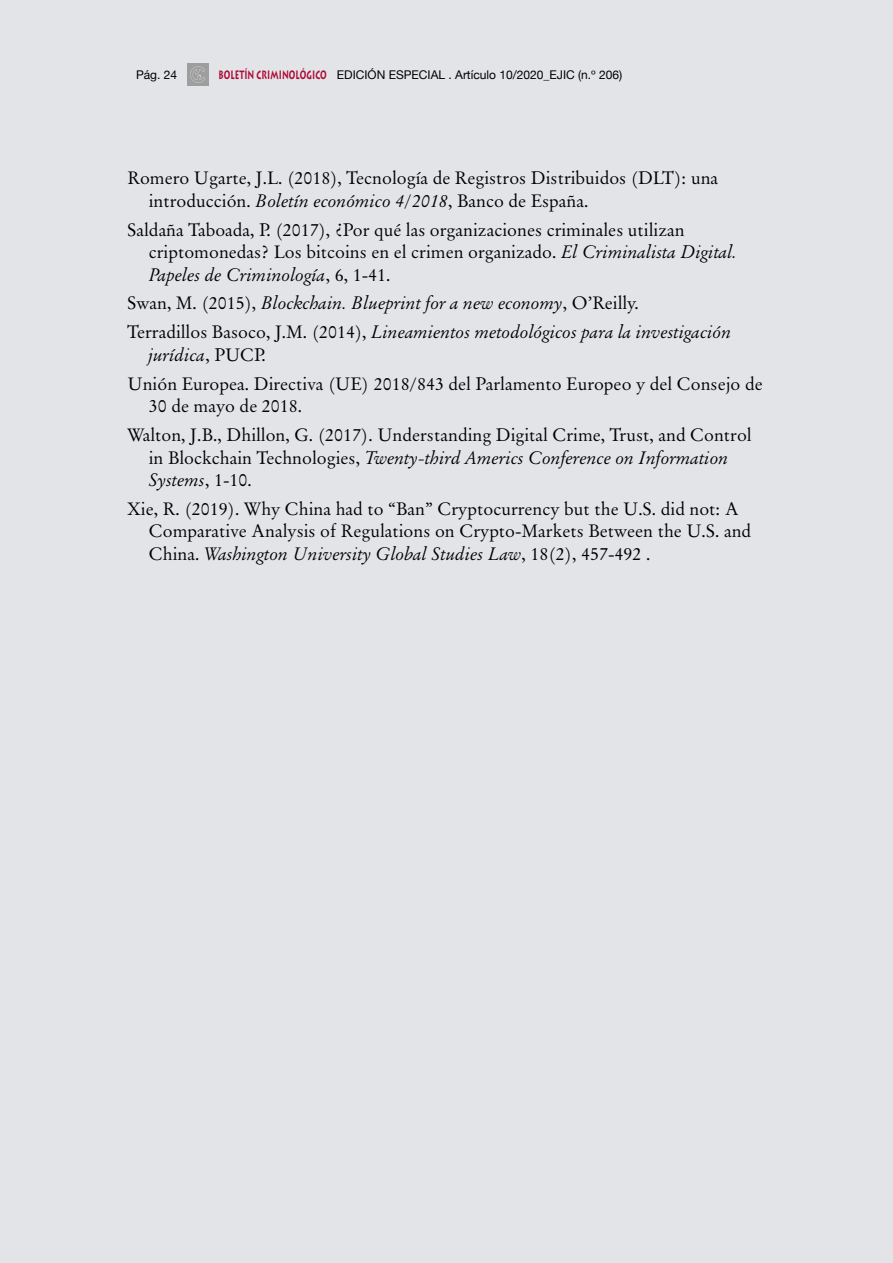
<style>
.page{position:relative;width:893px;height:1263px;background:#e3e4e8}
.page>*{position:absolute;margin:0;border:0;box-sizing:border-box;transform-origin:0 0}
.t1{font:18px/22.5px "Original Garamond BT";color:#000}
.t2{font:italic 18px/28.8px "Original Garamond BT";color:#000}
.t3{font:12px "Helvetica Neue";color:#000}
.s1{font-family:"Lithos";font-weight:700;color:#ac0935}
.s2{font-style:italic}
.s3{font-style:normal}
</style>
<div class="page">
<img style="left:187px;top:64px;width:21px;height:21px">
<p class="t3" style="left:136px;top:68px;width:43px">Pág. 24</p>
<p class="t3" style="left:218px;top:68px;width:405px"><span class="s1">BOLETÍN CRIMINOLÓGICO</span> EDICIÓN ESPECIAL . Artículo 10/2020_EJIC (n.º 206)</p>
<p class="t1" style="left:149px;top:167px;width:571px;text-indent:-21px">Romero Ugarte, J.L. (2018), Tecnología de Registros Distribuidos (DLT): una introducción. <span class="s2">Boletín económico 4/2018</span>, Banco de España.</p>
<p class="t1" style="left:149px;top:218px;width:590px;text-indent:-21px">Saldaña Taboada, P. (2017), ¿Por qué las organizaciones criminales utilizan criptomonedas? Los bitcoins en el crimen organizado. <span class="s2">El Criminalista Digital.<br>Papeles de Criminología</span>, 6, 1-41.</p>
<p class="t2" style="left:128px;top:289px;width:605px"><span class="s3">Swan, M. (2015),</span> Blockchain. Blueprint for a new economy<span class="s3">, O’Reilly.<br>Terradillos Basoco, J.M. (2014),</span> Lineamientos metodológicos para la investigación</p>
<p class="t1" style="left:128px;top:340px;width:637px;line-height:28.8px;text-indent:21px"><span class="s2">jurídica</span>, PUCP.<br>Unión Europea. Directiva (UE) 2018/843 del Parlamento Europeo y del Consejo de</p>
<p class="t1" style="left:128px;top:391px;width:626px;line-height:28.8px;text-indent:21px">30 de mayo de 2018.<br>Walton, J.B., Dhillon, G. (2017). Understanding Digital Crime, Trust, and Control</p>
<p class="t2" style="left:149px;top:446px;width:581px;line-height:22.5px"><span class="s3">in Blockchain Technologies,</span> Twenty-third Americs Conference on Information<br>Systems<span class="s3">, 1-10.</span></p>
<p class="t1" style="left:149px;top:497px;width:604px;text-indent:-21px">Xie, R. (2019). Why China had to “Ban” Cryptocurrency but the U.S. did not: A<br>Comparative Analysis of Regulations on Crypto-Markets Between the U.S. and<br>China. <span class="s2">Washington University Global Studies Law</span>, 18(2), 457-492 .</p>
</div>
